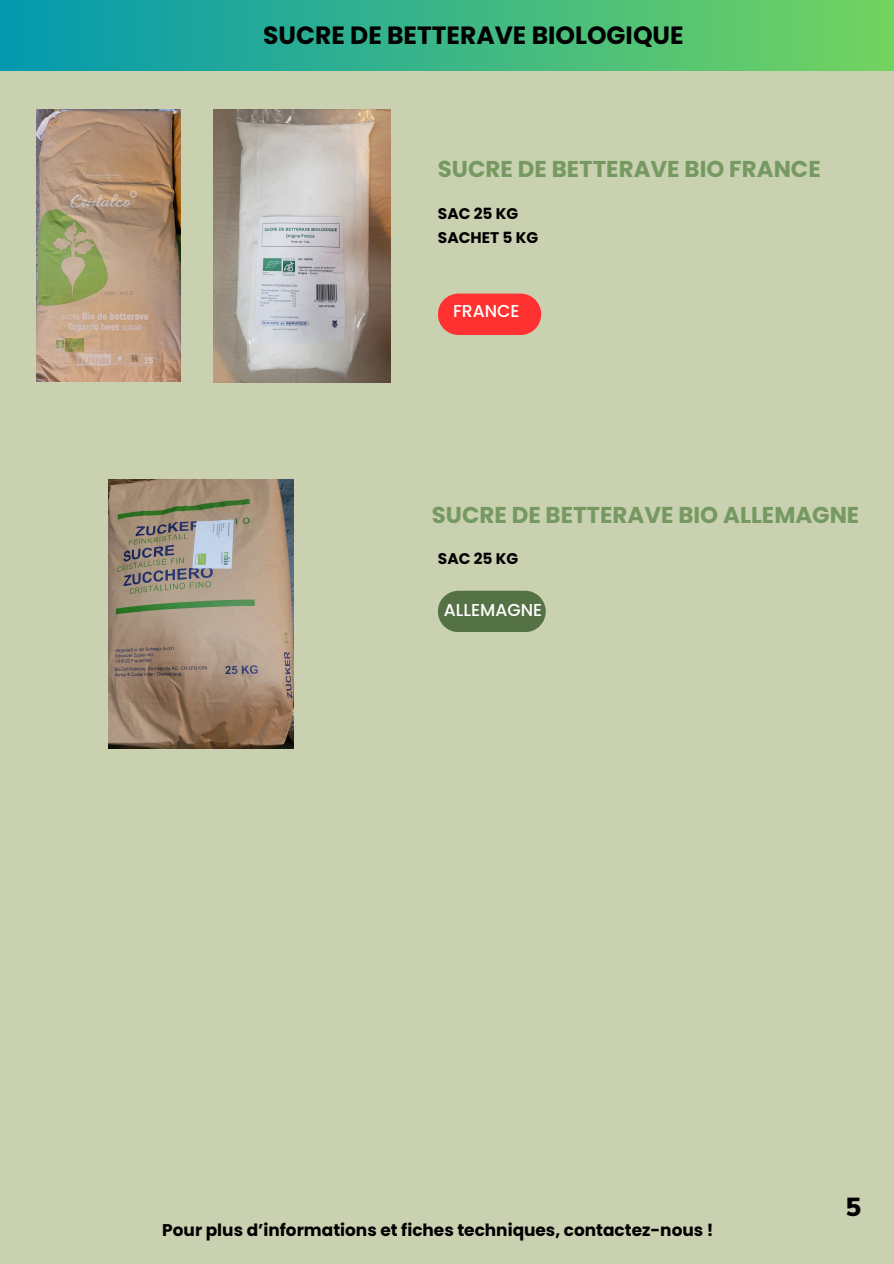
<style>
.page{position:relative;width:894px;height:1264px;background:#fff}
.page>*{position:absolute;margin:0;border:0;box-sizing:border-box;transform-origin:0 0}
.t1{font:900 25.5px "Muli";color:#000}
.t2{font:700 24.9px "Poppins";color:#000}
.t3{font:700 22.95px "Poppins";color:#769962}
.t4{font:500 17.25px "Poppins";color:#fff}
.t5{font:700 16.95px "Poppins";color:#000}
.t6{font:700 15.45px/23.7px "Poppins";color:#000}
</style>
<div class="page">
<div style="left:0;top:0;width:893px;height:1263px;background:#c9d1b0"></div>
<svg style="left:438px;top:293px;width:103px;height:42px;background:#f9403d"></svg>
<div style="left:0;top:0;width:893px;height:70px;background:linear-gradient(to right,#0399b0,#73d35f)"></div>
<svg style="left:438px;top:590px;width:107px;height:42px;background:#5f7a4e"></svg>
<img style="left:37px;top:109px;width:144px;height:272px">
<img style="left:109px;top:479px;width:184px;height:269px">
<img style="left:213px;top:109px;width:177px;height:274px">
<h1 class="t2" style="left:263px;top:18px;width:422px">SUCRE DE BETTERAVE BIOLOGIQUE</h1>
<p class="t3" style="left:437px;top:153px;width:384px">SUCRE DE BETTERAVE BIO FRANCE</p>
<p class="t6" style="left:437px;top:202px;width:102px">SAC 25 KG<br>SACHET 5 KG</p>
<p class="t4" style="left:453px;top:298px;width:68px">FRANCE</p>
<h3 class="t3" style="left:431px;top:499px;width:429px">SUCRE DE BETTERAVE BIO ALLEMAGNE</h3>
<p class="t6" style="left:437px;top:547px;width:82px">SAC 25 KG</p>
<p class="t4" style="left:444px;top:597px;width:100px">ALLEMAGNE</p>
<p class="t5" style="left:162px;top:1218px;width:552px">Pour plus d’informations et fiches techniques, contactez-nous !</p>
<h1 class="t1" style="left:845px;top:1190px;width:17px">5</h1>
</div>
